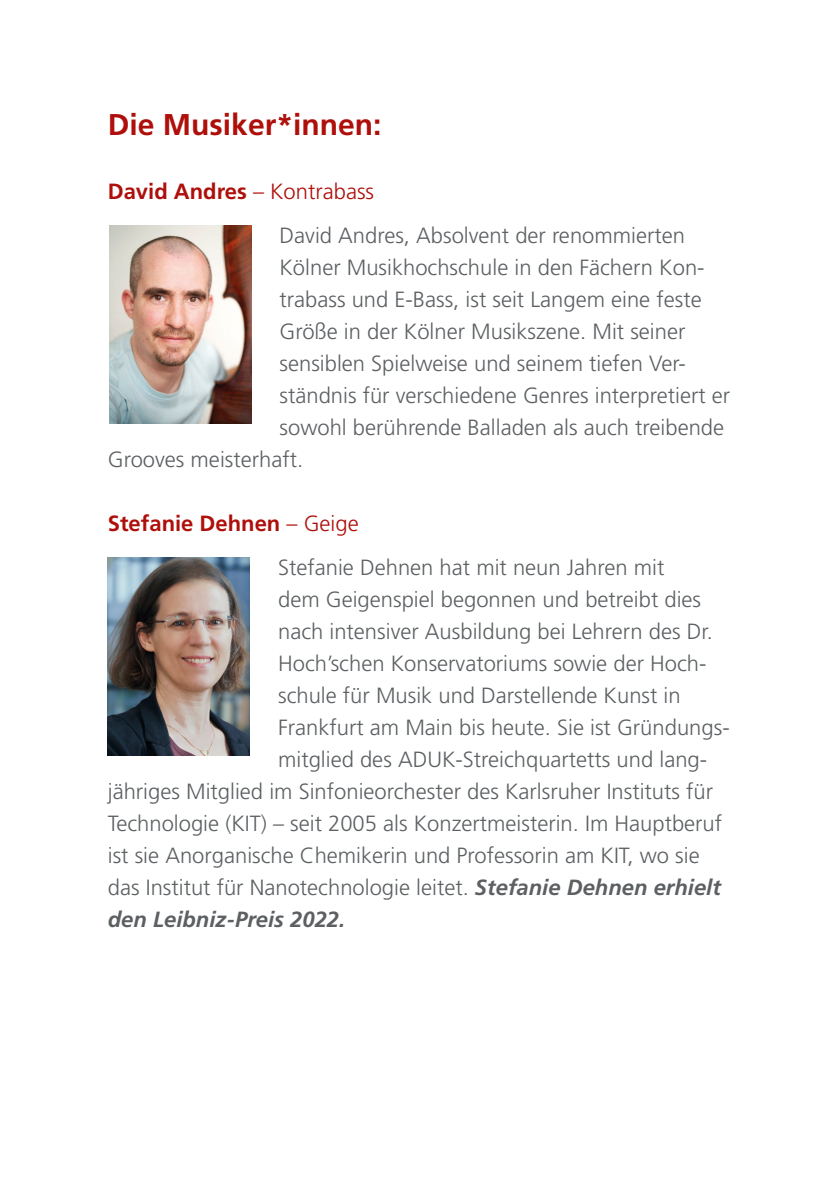
<style>
.page{position:relative;width:840px;height:1191px;background:#fff}
.page>*{position:absolute;margin:0;border:0;box-sizing:border-box;transform-origin:0 0}
.t1{font:700 30px "Frutiger LT Std";color:#ae0f0a}
.t2{font:300 22px/44px "Frutiger LT Std";color:#5c6062}
.t3{font:italic 700 22px "Frutiger LT Std";color:#5c6062}
.s1{font-weight:700;color:#ae0f0a}
.s2{color:#ae0f0a}
.s3{font-weight:700;font-style:italic}
</style>
<div class="page">
<img style="left:109px;top:225px;width:142px;height:199px">
<img style="left:108px;top:557px;width:141px;height:198px">
<h1 class="t1" style="left:108px;top:106px;width:275px">Die Musiker*innen:</h1>
<p class="t2" style="left:279px;top:169px;width:407px;text-indent:-171px"><span class="s1">David Andres</span> <span class="s2">– Kontrabass<br></span>David Andres, Absolvent der renommierten</p>
<p class="t2" style="left:279px;top:245px;width:426px">Kölner Musikhochschule in den Fächern Kon-</p>
<p class="t2" style="left:279px;top:277px;width:423px">trabass und E-Bass, ist seit Langem eine feste</p>
<p class="t2" style="left:279px;top:309px;width:407px">Größe in der Kölner Musikszene. Mit seiner</p>
<p class="t2" style="left:279px;top:341px;width:407px">sensiblen Spielweise und seinem tiefen Ver-</p>
<p class="t2" style="left:279px;top:373px;width:452px">ständnis für verschiedene Genres interpretiert er</p>
<p class="t2" style="left:279px;top:405px;width:446px">sowohl berührende Balladen als auch treibende</p>
<p class="t2" style="left:108px;top:437px;width:197px">Grooves meisterhaft.</p>
<p class="t2" style="left:278px;top:501px;width:387px;text-indent:-170px"><span class="s1">Stefanie Dehnen</span> <span class="s2">– Geige<br></span>Stefanie Dehnen hat mit neun Jahren mit</p>
<p class="t2" style="left:278px;top:577px;width:424px">dem Geigenspiel begonnen und betreibt dies</p>
<p class="t2" style="left:278px;top:609px;width:436px">nach intensiver Ausbildung bei Lehrern des Dr.</p>
<p class="t2" style="left:278px;top:641px;width:429px">Hoch’schen Konservatoriums sowie der Hoch-</p>
<p class="t2" style="left:278px;top:673px;width:404px">schule für Musik und Darstellende Kunst in</p>
<p class="t2" style="left:278px;top:705px;width:453px">Frankfurt am Main bis heute. Sie ist Gründungs-</p>
<p class="t2" style="left:278px;top:737px;width:430px">mitglied des ADUK-Streichquartetts und lang-</p>
<p class="t2" style="left:108px;top:769px;width:606px">jähriges Mitglied im Sinfonieorchester des Karlsruher Instituts für</p>
<p class="t2" style="left:108px;top:801px;width:615px">Technologie (KIT) – seit 2005 als Konzertmeisterin. Im Hauptberuf</p>
<p class="t2" style="left:108px;top:833px;width:593px">ist sie Anorganische Chemikerin und Professorin am KIT, wo sie</p>
<p class="t2" style="left:108px;top:865px;width:614px">das Institut für Nanotechnologie leitet. <span class="s3">Stefanie Dehnen erhielt</span></p>
<p class="t3" style="left:108px;top:906px;width:239px">den Leibniz-Preis 2022.</p>
</div>
